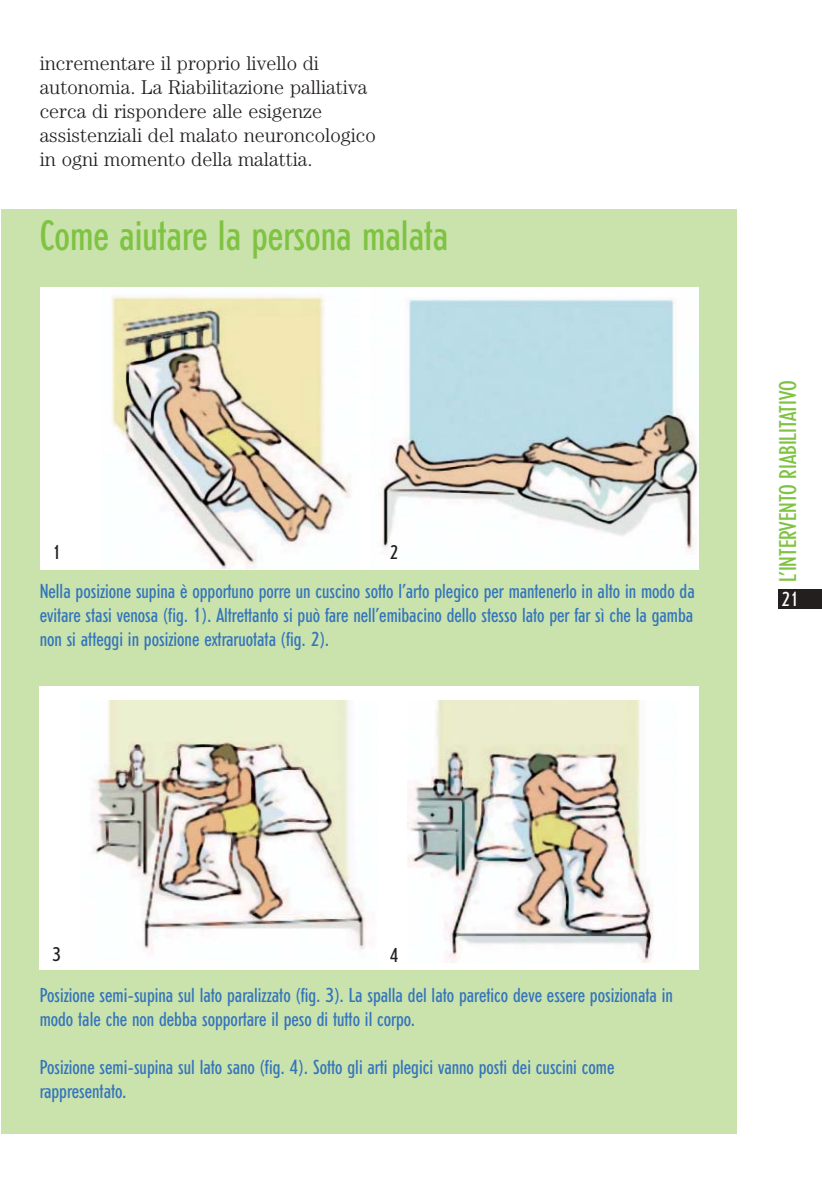
<style>
.page{position:relative;width:822px;height:1190px;background:#fff}
.page>*{position:absolute;margin:0;border:0;box-sizing:border-box;transform-origin:0 0}
.t1{font:300 condensed 42px "Erbar";color:#7fc342}
.t2{font:300 condensed 24px "Erbar";color:#7fc342}
.t3{font:300 condensed 20px/24px "Erbar";color:#3575bb}
.t4{font:300 20px/24px "Century";color:#231f1f}
.t5{font:300 condensed 20px "Erbar";color:#fff}
.t6{font:300 condensed 19.6px "Erbar";color:#231f1f}
</style>
<div class="page">
<div style="left:779px;top:589px;width:43px;height:20px;background:#231f1f"></div>
<div style="left:2px;top:210px;width:735px;height:924px;background:#cae3ad"></div>
<div style="left:40px;top:287px;width:344px;height:283px;background:#fff"></div>
<img style="left:111px;top:295px;width:239px;height:274px">
<img style="left:381px;top:287px;width:318px;height:283px">
<div style="left:40px;top:686px;width:659px;height:282px;background:#fff"></div>
<div style="left:370px;top:700px;width:329px;height:270px;background:#fff"></div>
<img style="left:408px;top:700px;width:246px;height:263px">
<div style="left:40px;top:700px;width:344px;height:270px;background:#fff"></div>
<img style="left:93px;top:700px;width:273px;height:251px">
<p class="t4" style="left:40px;top:53px;width:338px">incrementare il proprio livello di autonomia. La Riabilitazione palliativa cerca di rispondere alle esigenze assistenziali del malato neuroncologico in ogni momento della malattia.</p>
<h1 class="t1" style="left:40px;top:221px;width:410px">Come aiutare la persona malata</h1>
<p class="t6" style="left:52px;top:545px;width:10px">1</p>
<p class="t6" style="left:390px;top:545px;width:10px">2</p>
<p class="t3" style="left:40px;top:582px;width:657px;text-align:justify">Nella posizione supina è opportuno porre un cuscino sotto l’arto plegico per mantenerlo in alto in modo da evitare stasi venosa (fig. 1). Altrettanto si può fare nell’emibacino dello stesso lato per far sì che la gamba non si atteggi in posizione extraruotata (fig. 2).</p>
<p class="t2" style="left:779px;top:582px;width:204px;rotate:-90deg">L’INTERVENTO RIABILITATIVO</p>
<p class="t5" style="left:781px;top:591px;width:19px">21</p>
<p class="t6" style="left:52px;top:947px;width:10px">3</p>
<p class="t6" style="left:390px;top:948px;width:10px">4</p>
<p class="t3" style="left:40px;top:985px;width:635px">Posizione semi-supina sul lato paralizzato (fig. 3). La spalla del lato paretico deve essere posizionata in modo tale che non debba sopportare il peso di tutto il corpo.</p>
<p class="t3" style="left:40px;top:1057px;width:576px">Posizione semi-supina sul lato sano (fig. 4). Sotto gli arti plegici vanno posti dei cuscini come rappresentato.</p>
</div>
